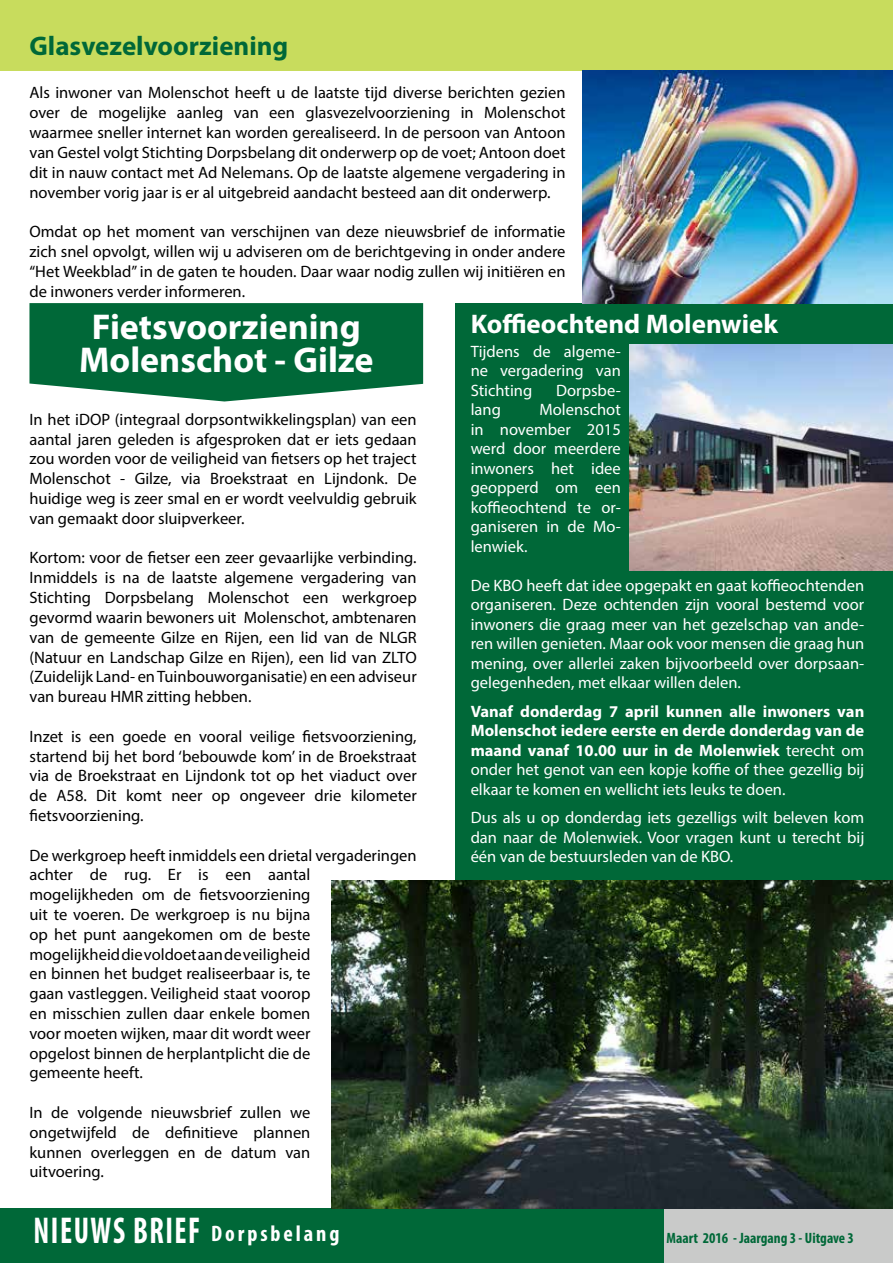
<style>
.page{position:relative;width:893px;height:1263px;background:#fff}
.page>*{position:absolute;margin:0;border:0;box-sizing:border-box;transform-origin:0 0}
.t1{font:700 condensed 37.5px "Myriad Pro";letter-spacing:.05em;color:#fff;scale:.82 1}
.t2{font:700 36px/33px "Myriad Pro";color:#fff;text-align:center}
.t3{font:700 27px "Myriad Pro";color:#fff}
.t4{font:700 27px "Myriad Pro";color:#006838}
.t5{font:16.5px/19.8px "Myriad Pro";color:#000;text-align:justify}
.t6{font:16.5px/19.5px "Myriad Pro";color:#fff;text-align:justify}
.t7{font:700 16.5px/19.5px "Myriad Pro";color:#fff;text-align:justify}
.t8{font:700 condensed 15px "Myriad Pro";color:#006838}
.s1{font-size:22.5px}
.s2{font-weight:400}
</style>
<div class="page">
<div style="left:0;top:0;width:893px;height:70px;background:#c8dc5d"></div>
<div style="left:663px;top:1209px;width:230px;height:54px;background:#c9cac9"></div>
<div style="left:0;top:1209px;width:663px;height:54px;background:#006838"></div>
<div style="left:455px;top:303px;width:438px;height:906px;background:#006838"></div>
<img style="left:332px;top:880px;width:561px;height:329px">
<svg style="left:29px;top:303px;width:394px;height:98px;background:#167549"></svg>
<img style="left:583px;top:70px;width:310px;height:233px">
<img style="left:629px;top:344px;width:264px;height:226px">
<h3 class="t4" style="left:29px;top:28px;width:260px">Glasvezelvoorziening</h3>
<p class="t5" style="left:29px;top:83px;width:538px">Als inwoner van Molenschot heeft u de laatste tijd diverse berichten gezien over de mogelijke aanleg van een glasvezelvoorziening in Molenschot waarmee sneller internet kan worden gerealiseerd. In de persoon van Antoon van Gestel volgt Stichting Dorpsbelang dit onderwerp op de voet; Antoon doet dit in nauw contact met Ad Nelemans. Op de laatste algemene vergadering in november vorig jaar is er al uitgebreid aandacht besteed aan dit onderwerp.</p>
<p class="t5" style="left:29px;top:221px;width:538px">Omdat op het moment van verschijnen van deze nieuwsbrief de informatie zich snel opvolgt, willen wij u adviseren om de berichtgeving in onder andere “Het Weekblad” in de gaten te houden. Daar waar nodig zullen wij initiëren en de inwoners verder informeren.</p>
<h2 class="t2" style="left:79px;top:309px;width:296px">Fietsvoorziening<br>Molenschot - Gilze</h2>
<h3 class="t3" style="left:471px;top:306px;width:309px">Koffieochtend Molenwiek</h3>
<p class="t6" style="left:471px;top:341px;width:152px">Tijdens de algeme&shy;ne vergadering van Stichting</p>
<p class="t6" style="left:556px;top:380px;width:66px">Dorpsbe-</p>
<p class="t5" style="left:29px;top:409px;width:389px">In het iDOP (integraal dorpsontwikkelingsplan) van een aantal jaren geleden is afgesproken dat er iets gedaan zou worden voor de veiligheid van fietsers op het traject Molenschot - Gilze, via Broekstraat en Lijndonk. De huidige weg is zeer smal en er wordt veelvuldig gebruik van gemaakt door sluipverkeer.</p>
<p class="t5" style="left:29px;top:548px;width:389px">Kortom: voor de fietser een zeer gevaarlijke verbinding.<br>Inmiddels is na de laatste algemene vergadering van Stichting Dorpsbelang Molenschot een werkgroep gevormd waarin bewoners uit Molenschot, ambtenaren van de gemeente Gilze en Rijen, een lid van de NLGR (Natuur en Landschap Gilze en Rijen), een lid van ZLTO (Zuidelijk Land- en Tuinbouworganisatie) en een adviseur van bureau HMR zitting hebben.</p>
<p class="t5" style="left:29px;top:726px;width:389px">Inzet is een goede en vooral veilige fietsvoorziening, startend bij het bord ‘bebouwde kom’ in de Broekstraat via de Broekstraat en Lijndonk tot op het viaduct over de A58. Dit komt neer op ongeveer drie kilometer fietsvoorziening.</p>
<p class="t5" style="left:29px;top:845px;width:389px;text-align:left">De werkgroep heeft inmiddels een drietal vergaderingen achter de rug. Er is een aantal mogelijkheden om de fietsvoorziening<br>uit te voeren. De werkgroep is nu bijna<br>op het punt aangekomen om de beste<br>mogelijkheid die voldoet aan de veiligheid<br>en binnen het budget realiseerbaar is, te<br>gaan vastleggen. Veiligheid staat voorop<br>en misschien zullen daar enkele bomen<br>voor moeten wijken, maar dit wordt weer<br>opgelost binnen de herplantplicht die de<br>gemeente heeft.</p>
<p class="t5" style="left:29px;top:1102px;width:282px">In de volgende nieuwsbrief zullen we ongetwijfeld de definitieve plannen kunnen overleggen en de datum van uitvoering.</p>
<h1 class="t1" style="left:33px;top:1207px;width:375px">NIEUWS BRIEF <span class="s1">Dorpsbelang</span></h1>
<p class="t6" style="left:471px;top:400px;width:152px;text-indent:69px">Molenschot in november 2015 werd door meerdere inwoners het idee geopperd om een koffieochtend te or&shy;ganiseren in de Mo&shy;lenwiek.</p>
<p class="t6" style="left:471px;top:575px;width:395px">De KBO heeft dat idee opgepakt en gaat koffieochtenden organiseren. Deze ochtenden zijn vooral bestemd voor inwoners die graag meer van het gezelschap van ande&shy;ren willen genieten. Maar ook voor mensen die graag hun mening, over allerlei zaken bijvoorbeeld over dorpsaan&shy;gelegenheden, met elkaar willen delen.</p>
<p class="t7" style="left:471px;top:701px;width:395px">Vanaf donderdag 7 april kunnen alle inwoners van Molenschot iedere eerste en derde donderdag van de maand vanaf 10.00 uur in de Molenwiek <span class="s2">terecht om onder het genot van een kopje koffie of thee gezellig bij elkaar te komen en wellicht iets leuks te doen.</span></p>
<p class="t6" style="left:471px;top:808px;width:395px">Dus als u op donderdag iets gezelligs wilt beleven kom dan naar de Molenwiek. Voor vragen kunt u terecht bij één van de bestuursleden van de KBO.</p>
<p class="t6" style="left:471px;top:400px;width:32px">lang</p>
<p class="t8" style="left:666px;top:1228px;width:189px">Maart 2016 - Jaargang 3 - Uitgave 3</p>
</div>
